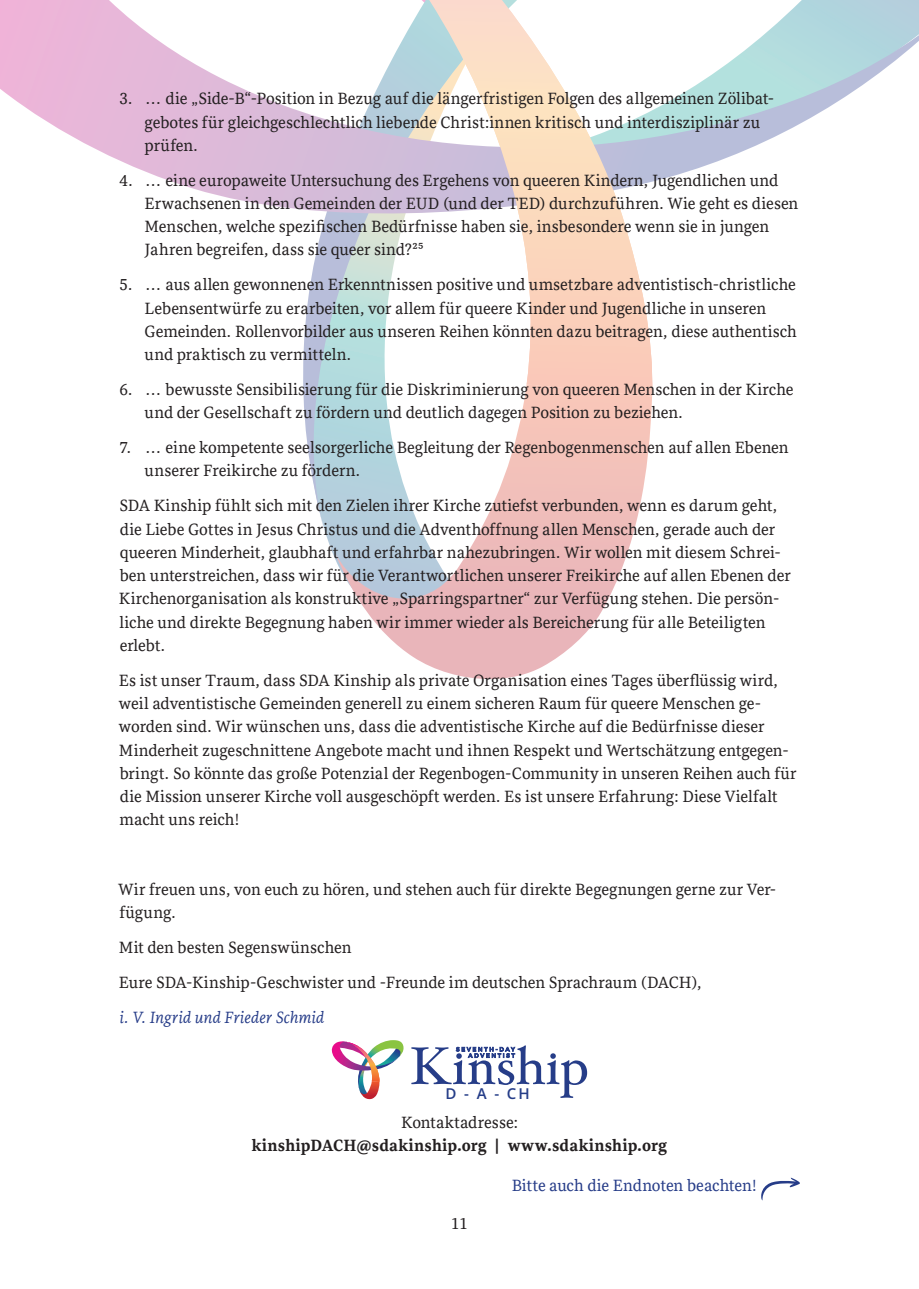
<style>
.page{position:relative;width:919px;height:1289px;background:#fff}
.page>*{position:absolute;margin:0;border:0;box-sizing:border-box;transform-origin:0 0}
.t1{font:18px/23.2px "Kiperman";color:#231f20}
.t2{font:700 18px/23.2px "Kiperman";letter-spacing:.01em;color:#231f20;text-align:center}
.t3{font:18px "Kiperman";letter-spacing:-.005em;color:#263c88}
.t4{font:italic 18px "Kiperman";letter-spacing:.01em;color:#263c88}
.t5{font:600 15px "Open Sans";color:#253d88}
.s1{font-weight:400}
</style>
<div class="page">
<svg style="left:303px;top:227px;width:99px;height:308px"></svg>
<svg style="left:335px;top:384px;width:317px;height:295px"></svg>
<svg style="left:0;top:0;width:918px;height:227px"></svg>
<svg style="left:429px;top:0;width:225px;height:396px"></svg>
<svg style="left:411px;top:1045px;width:176px;height:52px"></svg>
<img style="left:331px;top:1040px;width:73px;height:59px">
<svg style="left:761px;top:1177px;width:38px;height:23px"></svg>
<p class="t1" style="left:145px;top:87px;width:631px;text-indent:-26px">3. … die „Side-B“-Position in Bezug auf die längerfristigen Folgen des allgemeinen Zölibat&shy;gebotes für gleichgeschlechtlich liebende Christ:innen kritisch und interdisziplinär zu prüfen.</p>
<p class="t1" style="left:145px;top:168px;width:655px;text-indent:-26px">4. … eine europaweite Untersuchung des Ergehens von queeren Kindern, Jugendlichen und Erwachsenen in den Gemeinden der EUD (und der TED) durchzuführen. Wie geht es diesen Menschen, welche spezifischen Bedürfnisse haben sie, insbesondere wenn sie in jungen Jahren begreifen, dass sie queer sind?²⁵</p>
<p class="t1" style="left:145px;top:273px;width:653px;text-indent:-26px">5. … aus allen gewonnenen Erkenntnissen positive und umsetzbare adventistisch-christliche Lebensentwürfe zu erarbeiten, vor allem für queere Kinder und Jugendliche in unseren Gemeinden. Rollenvorbilder aus unseren Reihen könnten dazu beitragen, diese authentisch und praktisch zu vermitteln.</p>
<p class="t1" style="left:145px;top:378px;width:650px;text-indent:-26px">6. … bewusste Sensibilisierung für die Diskriminierung von queeren Menschen in der Kirche und der Gesellschaft zu fördern und deutlich dagegen Position zu beziehen.</p>
<p class="t1" style="left:145px;top:436px;width:645px;text-indent:-26px">7. … eine kompetente seelsorgerliche Begleitung der Regenbogenmenschen auf allen Ebenen unserer Freikirche zu fördern.</p>
<p class="t1" style="left:119px;top:494px;width:673px">SDA Kinship fühlt sich mit den Zielen ihrer Kirche zutiefst verbunden, wenn es darum geht, die Liebe Gottes in Jesus Christus und die Adventhoffnung allen Menschen, gerade auch der queeren Minderheit, glaubhaft und erfahrbar nahezubringen. Wir wollen mit diesem Schrei&shy;ben unterstreichen, dass wir für die Verantwortlichen unserer Freikirche auf allen Ebenen der Kirchenorganisation als konstruktive „Sparringspartner“ zur Verfügung stehen. Die persön&shy;liche und direkte Begegnung haben wir immer wieder als Bereicherung für alle Beteiligten erlebt.</p>
<p class="t1" style="left:119px;top:668px;width:679px">Es ist unser Traum, dass SDA Kinship als private Organisation eines Tages überflüssig wird, weil adventistische Gemeinden generell zu einem sicheren Raum für queere Menschen ge&shy;worden sind. Wir wünschen uns, dass die adventistische Kirche auf die Bedürfnisse dieser Minderheit zugeschnittene Angebote macht und ihnen Respekt und Wertschätzung entgegen&shy;bringt. So könnte das große Potenzial der Regenbogen-Community in unseren Reihen auch für die Mission unserer Kirche voll ausgeschöpft werden. Es ist unsere Erfahrung: Diese Vielfalt macht uns reich!</p>
<p class="t1" style="left:118px;top:878px;width:660px">Wir freuen uns, von euch zu hören, und stehen auch für direkte Begegnungen gerne zur Ver&shy;fügung.</p>
<p class="t1" style="left:119px;top:936px;width:234px">Mit den besten Segenswünschen</p>
<p class="t1" style="left:119px;top:971px;width:584px">Eure SDA-Kinship-Geschwister und -Freunde im deutschen Sprachraum (DACH),</p>
<p class="t4" style="left:119px;top:1008px;width:206px">i. V. Ingrid und Frieder Schmid</p>
<p class="t5" style="left:445px;top:1083px;width:85px">D - A - CH</p>
<p class="t2" style="left:252px;top:1110px;width:416px"><span class="s1">Kontaktadresse:<br></span>kinshipDACH@sdakinship.org | www.sdakinship.org</p>
<p class="t3" style="left:511px;top:1176px;width:247px">Bitte auch die Endnoten beachten!</p>
<p class="t1" style="left:451px;top:1212px;width:18px">11</p>
</div>
